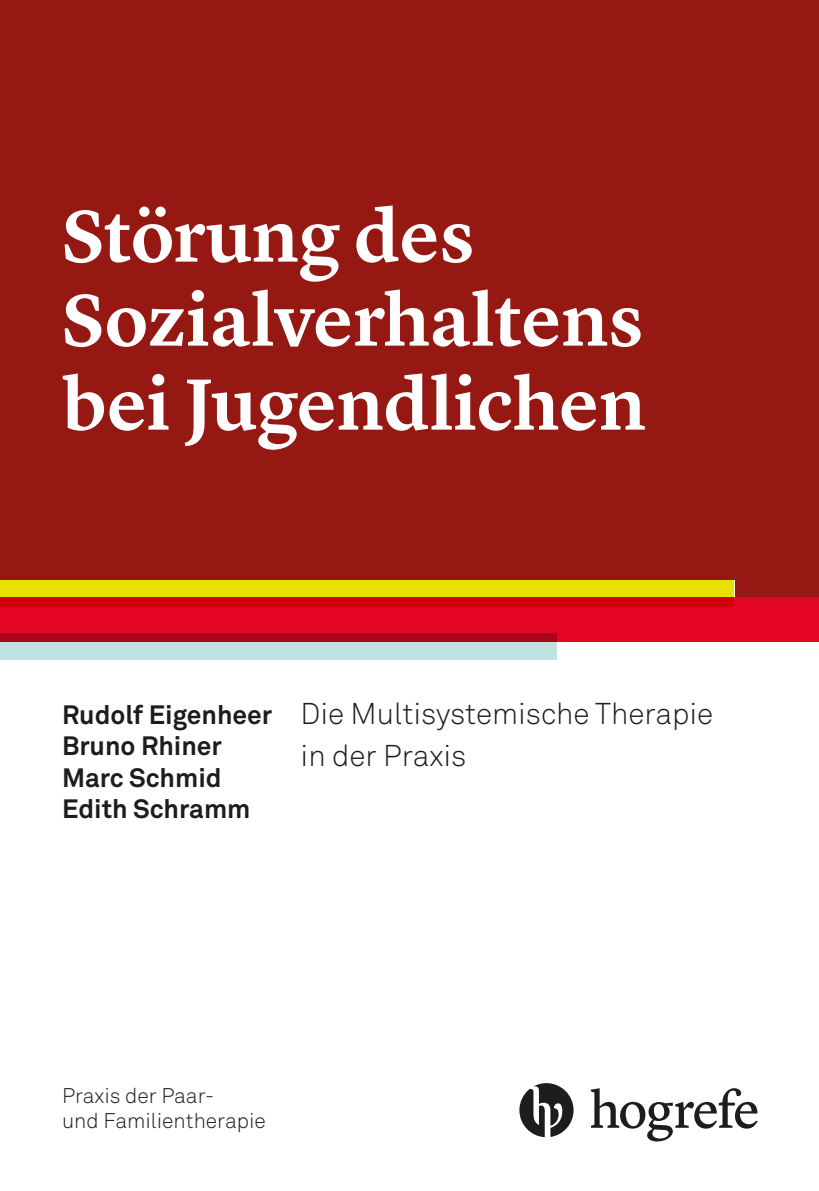
<style>
.page{position:relative;width:819px;height:1191px;background:#fff}
.page>*{position:absolute;margin:0;border:0;box-sizing:border-box;transform-origin:0 0}
.t1{font:600 75.25px/84px "Lyon Text";color:#fff}
.t2{font:300 29.75px/42px "Akkurat Pro";color:#1d1d1b}
.t3{font:700 26.25px/31.5px "Akkurat Pro";color:#1d1d1b}
.t4{font:300 21px/25.2px "Akkurat Pro";color:#1d1d1b}
</style>
<div class="page">
<div style="left:0;top:0;width:819px;height:598px;background:#951812"></div>
<svg style="left:519px;top:1083px;width:54px;height:54px"></svg>
<svg style="left:590px;top:1088px;width:167px;height:53px"></svg>
<div style="left:0;top:579px;width:734px;height:27px;background:#e8e100"></div>
<div style="left:0;top:633px;width:557px;height:27px;background:#bfe2e0"></div>
<svg style="left:0;top:597px;width:819px;height:45px;background:#d7041a"></svg>
<h1 class="t1" style="left:62px;top:188px;width:585px">Störung des<br>Sozialverhaltens bei Jugendlichen</h1>
<p class="t3" style="left:62px;top:698px;width:212px">Rudolf Eigenheer<br>Bruno Rhiner<br>Marc Schmid<br>Edith Schramm</p>
<p class="t2" style="left:300px;top:692px;width:414px">Die Multisystemische Therapie in der Praxis</p>
<p class="t4" style="left:62px;top:1082px;width:205px">Praxis der Paar-<br>und Familientherapie</p>
</div>
